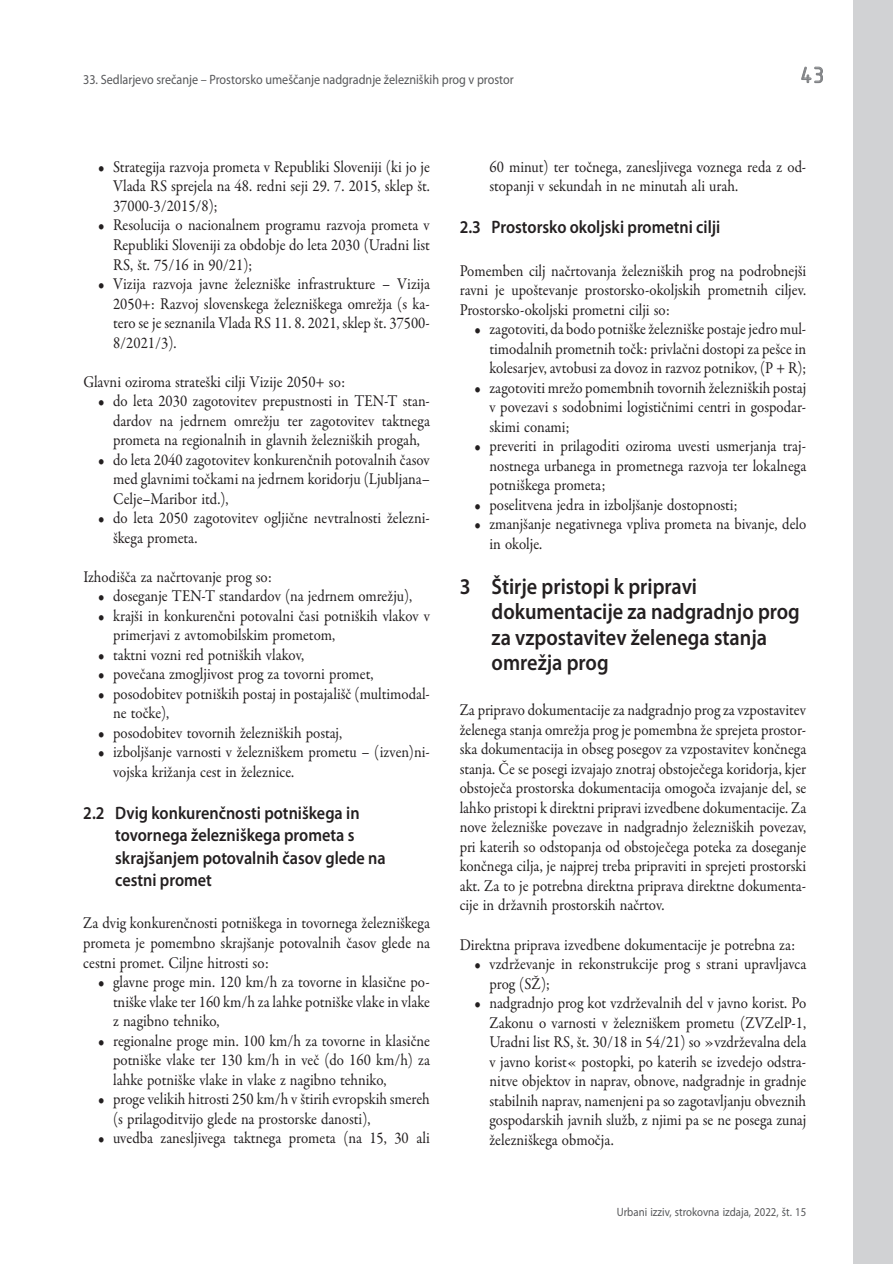
<style>
.page{position:relative;width:893px;height:1264px;background:#fff}
.page>*{position:absolute;margin:0;border:0;box-sizing:border-box;transform-origin:0 0}
.t1{font:24px "ISOCTEUR";color:#808285}
.t2{font:600 22.5px/25.5px "Myriad Pro";color:#231f20;scale:.9 1}
.t3{font:600 18px/22.5px "Myriad Pro";color:#231f20;scale:.9 1}
.t4{font:16.5px/19.5px "Garamond Premr Pro";color:#231f20;text-align:justify;scale:.9 1}
.t5{font:13.5px "Myriad Pro";color:#57585a;scale:.9 1}
.t6{font:12px "Myriad Pro";color:#57585a;scale:.9 1}
</style>
<div class="page">
<svg style="left:801px;top:66px;width:22px;height:17px"></svg>
<div style="left:853px;top:0;width:40px;height:1263px;background:#d1d2d4"></div>
<p class="t5" style="left:83px;top:72px;width:480px">33. Sedlarjevo srečanje – Prostorsko umeščanje nadgradnje železniških prog v prostor</p>
<h1 class="t1" style="left:798px;top:59px;width:31px">43</h1>
<p class="t4" style="left:113px;top:157px;width:354px;text-indent:-15px">• Strategija razvoja prometa v Republiki Sloveniji (ki jo je Vlada RS sprejela na 48. redni seji 29. 7. 2015, sklep št.<br>37000-3/2015/8);</p>
<p class="t4" style="left:113px;top:216px;width:353px;text-indent:-15px">• Resolucija o nacionalnem programu razvoja prometa v Republiki Sloveniji za obdobje do leta 2030 (Uradni list RS, št. 75/16 in 90/21);</p>
<p class="t4" style="left:113px;top:274px;width:353px;text-indent:-15px">• Vizija razvoja javne železniške infrastrukture – Vizija 2050+: Razvoj slovenskega železniškega omrežja (s ka&shy;tero se je seznanila Vlada RS 11. 8. 2021, sklep št. 37500- 8/2021/3).</p>
<p class="t4" style="left:83px;top:372px;width:292px">Glavni oziroma strateški cilji Vizije 2050+ so:</p>
<p class="t4" style="left:113px;top:391px;width:353px;text-indent:-15px">• do leta 2030 zagotovitev prepustnosti in TEN-T stan&shy;dardov na jedrnem omrežju ter zagotovitev taktnega prometa na regionalnih in glavnih železniških progah,</p>
<p class="t4" style="left:113px;top:450px;width:354px;text-indent:-15px">• do leta 2040 zagotovitev konkurenčnih potovalnih časov med glavnimi točkami na jedrnem koridorju (Ljubljana– Celje–Maribor itd.),</p>
<p class="t4" style="left:113px;top:508px;width:353px;text-indent:-15px">• do leta 2050 zagotovitev ogljične nevtralnosti železni&shy;škega prometa.</p>
<p class="t4" style="left:83px;top:567px;width:211px">Izhodišča za načrtovanje prog so:</p>
<p class="t4" style="left:98px;top:586px;width:350px">• doseganje TEN-T standardov (na jedrnem omrežju),</p>
<p class="t4" style="left:113px;top:606px;width:354px;text-indent:-15px">• krajši in konkurenčni potovalni časi potniških vlakov v primerjavi z avtomobilskim prometom,</p>
<p class="t4" style="left:98px;top:645px;width:230px">• taktni vozni red potniških vlakov,</p>
<p class="t4" style="left:98px;top:664px;width:307px">• povečana zmogljivost prog za tovorni promet,</p>
<p class="t4" style="left:113px;top:684px;width:353px;text-indent:-15px">• posodobitev potniških postaj in postajališč (multimodal&shy;ne točke),</p>
<p class="t4" style="left:98px;top:723px;width:273px">• posodobitev tovornih železniških postaj,</p>
<p class="t4" style="left:113px;top:742px;width:353px;text-indent:-15px">• izboljšanje varnosti v železniškem prometu – (izven)ni&shy;vojska križanja cest in železnice.</p>
<p class="t3" style="left:115px;top:801px;width:302px;text-indent:-32px">2.2 Dvig konkurenčnosti potniškega in tovornega železniškega prometa s skrajšanjem potovalnih časov glede na cestni promet</p>
<p class="t4" style="left:83px;top:913px;width:387px">Za dvig konkurenčnosti potniškega in tovornega železniškega prometa je pomembno skrajšanje potovalnih časov glede na cestni promet. Ciljne hitrosti so:</p>
<p class="t4" style="left:113px;top:972px;width:354px;text-indent:-15px">• glavne proge min. 120 km/h za tovorne in klasične po&shy;tniške vlake ter 160 km/h za lahke potniške vlake in vlake z nagibno tehniko,</p>
<p class="t4" style="left:113px;top:1030px;width:353px;text-indent:-15px">• regionalne proge min. 100 km/h za tovorne in klasične potniške vlake ter 130 km/h in več (do 160 km/h) za lahke potniške vlake in vlake z nagibno tehniko,</p>
<p class="t4" style="left:113px;top:1089px;width:353px;text-indent:-15px">• proge velikih hitrosti 250 km/h v štirih evropskih smereh (s prilagoditvijo glede na prostorske danosti),</p>
<p class="t4" style="left:98px;top:1128px;width:370px">• uvedba zanesljivega taktnega prometa (na 15, 30 ali</p>
<p class="t4" style="left:489px;top:157px;width:353px">60 minut) ter točnega, zanesljivega voznega reda z od&shy;stopanji v sekundah in ne minutah ali urah.</p>
<p class="t3" style="left:460px;top:216px;width:291px">2.3 Prostorsko okoljski prometni cilji</p>
<p class="t4" style="left:460px;top:261px;width:387px">Pomemben cilj načrtovanja železniških prog na podrobnejši ravni je upoštevanje prostorsko-okoljskih prometnih ciljev.<br>Prostorsko-okoljski prometni cilji so:</p>
<p class="t4" style="left:489px;top:319px;width:353px;text-indent:-15px">• zagotoviti, da bodo potniške železniške postaje jedro mul&shy;timodalnih prometnih točk: privlačni dostopi za pešce in kolesarjev, avtobusi za dovoz in razvoz potnikov, (P + R);</p>
<p class="t4" style="left:489px;top:378px;width:353px;text-indent:-15px">• zagotoviti mrežo pomembnih tovornih železniških postaj v povezavi s sodobnimi logističnimi centri in gospodar&shy;skimi conami;</p>
<p class="t4" style="left:489px;top:436px;width:353px;text-indent:-15px">• preveriti in prilagoditi oziroma uvesti usmerjanja traj&shy;nostnega urbanega in prometnega razvoja ter lokalnega potniškega prometa;</p>
<p class="t4" style="left:475px;top:495px;width:294px">• poselitvena jedra in izboljšanje dostopnosti;</p>
<p class="t4" style="left:489px;top:514px;width:353px;text-indent:-15px">• zmanjšanje negativnega vpliva prometa na bivanje, delo in okolje.</p>
<h2 class="t2" style="left:492px;top:572px;width:344px;text-indent:-32px">3 Štirje pristopi k pripravi dokumentacije za nadgradnjo prog za vzpostavitev želenega stanja omrežja prog</h2>
<p class="t4" style="left:460px;top:700px;width:387px">Za pripravo dokumentacije za nadgradnjo prog za vzpostavitev želenega stanja omrežja prog je pomembna že sprejeta prostor&shy;ska dokumentacija in obseg posegov za vzpostavitev končnega stanja. Če se posegi izvajajo znotraj obstoječega koridorja, kjer obstoječa prostorska dokumentacija omogoča izvajanje del, se lahko pristopi k direktni pripravi izvedbene dokumentacije. Za nove železniške povezave in nadgradnjo železniških povezav, pri katerih so odstopanja od obstoječega poteka za doseganje končnega cilja, je najprej treba pripraviti in sprejeti prostorski akt. Za to je potrebna direktna priprava direktne dokumenta&shy;cije in državnih prostorskih načrtov.</p>
<p class="t4" style="left:460px;top:934px;width:374px">Direktna priprava izvedbene dokumentacije je potrebna za:</p>
<p class="t4" style="left:489px;top:954px;width:353px;text-indent:-15px">• vzdrževanje in rekonstrukcije prog s strani upravljavca prog (SŽ);</p>
<p class="t4" style="left:489px;top:993px;width:354px;text-indent:-15px">• nadgradnjo prog kot vzdrževalnih del v javno korist. Po Zakonu o varnosti v železniškem prometu (ZVZelP-1, Uradni list RS, št. 30/18 in 54/21) so »vzdrževalna dela v javno korist« postopki, po katerih se izvedejo odstra&shy;nitve objektov in naprav, obnove, nadgradnje in gradnje stabilnih naprav, namenjeni pa so zagotavljanju obveznih gospodarskih javnih služb, z njimi pa se ne posega zunaj železniškega območja.</p>
<p class="t6" style="left:617px;top:1204px;width:212px">Urbani izziv, strokovna izdaja, 2022, št. 15</p>
</div>
